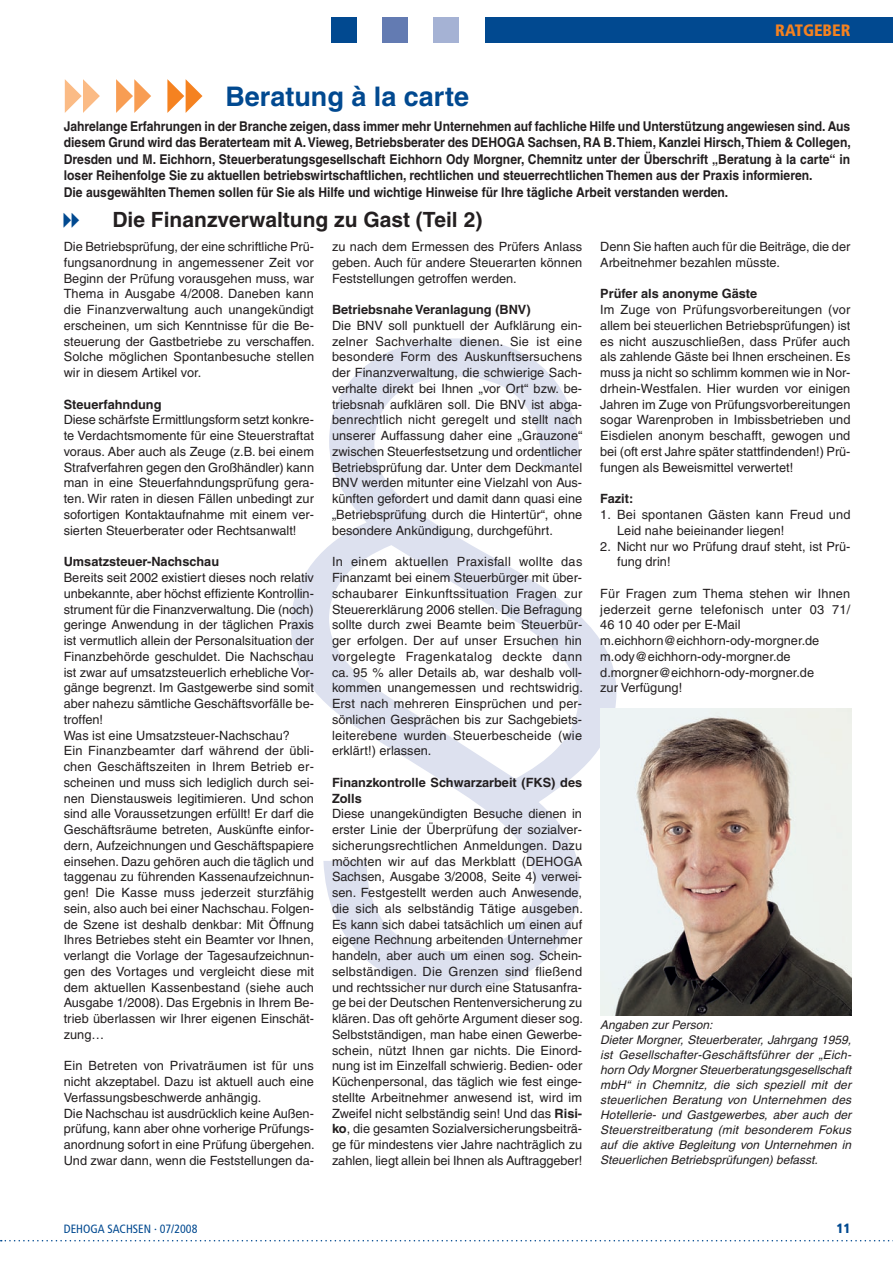
<style>
.page{position:relative;width:893px;height:1263px;background:#fff}
.page>*{position:absolute;margin:0;border:0;box-sizing:border-box;transform-origin:0 0}
.Dehoga_Überschrift_18_20{font:700 27px "Helvetica";color:#014990}
.t1{font:700 21px "Helvetica";color:#231f20}
.t2{font:900 condensed 16.5px "Frutiger";color:#f58220}
.t3{font:700 13.5px/16.5px "Helvetica";color:#231f20;text-align:justify;scale:.9 1}
.t4{font:900 condensed 13.5px "Frutiger";color:#014990}
.Dehoga_Grundschrift{font:12.75px/15.8px "Helvetica";color:#231f20;text-align:justify}
.Dehoga_Grundschrift-2{font:700 12.75px/15.8px "Helvetica";color:#231f20}
.Dehoga_Grundschrift-3{font:italic 12px/15px "Helvetica";color:#231f20;text-align:justify}
.t5{font:condensed 12px "Frutiger";color:#014990}
.s1{font-weight:700}
</style>
<div class="page">
<div style="left:485px;top:17px;width:408px;height:26px;background:#014990"></div>
<div style="left:434px;top:17px;width:25px;height:26px;background:#a5b2d4"></div>
<div style="left:383px;top:17px;width:25px;height:26px;background:#637bb2"></div>
<div style="left:332px;top:17px;width:25px;height:26px;background:#014990"></div>
<svg style="left:1px;top:1240px;width:892px;height:1px"></svg>
<svg style="left:291px;top:338px;width:325px;height:652px"></svg>
<img style="left:600px;top:708px;width:251px;height:307px">
<p class="t2" style="left:775px;top:20px;width:77px">RATGEBER</p>
<p class="Dehoga_Überschrift_18_20" style="left:225px;top:80px;width:245px">Beratung à la carte</p>
<p class="t3" style="left:64px;top:118px;width:876px">Jahrelange Erfahrungen in der Branche zeigen, dass immer mehr Unternehmen auf fachliche Hilfe und Unterstützung angewiesen sind. Aus diesem Grund wird das Beraterteam mit A. Vieweg, Betriebsberater des DEHOGA Sachsen, RA B. Thiem, Kanzlei Hirsch, Thiem &amp; Collegen, Dresden und M. Eichhorn, Steuerberatungsgesellschaft Eichhorn Ody Morgner, Chemnitz unter der Überschrift „Beratung à la carte“ in loser Reihenfolge Sie zu aktuellen betriebswirtschaftlichen, rechtlichen und steuerrechtlichen Themen aus der Praxis informieren.</p>
<p class="t3" style="left:64px;top:184px;width:740px">Die ausgewählten Themen sollen für Sie als Hilfe und wichtige Hinweise für Ihre tägliche Arbeit verstanden werden.</p>
<p class="t1" style="left:112px;top:207px;width:371px">Die Finanzverwaltung zu Gast (Teil 2)</p>
<p class="Dehoga_Grundschrift" style="left:64px;top:239px;width:252px">Die Betriebsprüfung, der eine schriftliche Prü&shy;fungsanordnung in angemessener Zeit vor Beginn der Prüfung vorausgehen muss, war Thema in Ausgabe 4/2008. Daneben kann die Finanzverwaltung auch unangekündigt erscheinen, um sich Kenntnisse für die Be&shy;steuerung der Gastbetriebe zu verschaffen.<br>Solche möglichen Spontanbesuche stellen wir in diesem Artikel vor.</p>
<p class="Dehoga_Grundschrift-2" style="left:64px;top:396px;width:99px">Steuerfahndung</p>
<p class="Dehoga_Grundschrift" style="left:64px;top:412px;width:252px">Diese schärfste Ermittlungsform setzt konkre&shy;te Verdachtsmomente für eine Steuerstraftat voraus. Aber auch als Zeuge (z.B. bei einem Strafverfahren gegen den Großhändler) kann man in eine Steuerfahndungsprüfung gera&shy;ten. Wir raten in diesen Fällen unbedingt zur sofortigen Kontaktaufnahme mit einem ver&shy;sierten Steuerberater oder Rechtsanwalt!</p>
<p class="Dehoga_Grundschrift-2" style="left:64px;top:554px;width:157px">Umsatzsteuer-Nachschau</p>
<p class="Dehoga_Grundschrift" style="left:64px;top:570px;width:252px">Bereits seit 2002 existiert dieses noch relativ unbekannte, aber höchst effiziente Kontrollin&shy;strument für die Finanzverwaltung. Die (noch) geringe Anwendung in der täglichen Praxis ist vermutlich allein der Personalsituation der Finanzbehörde geschuldet. Die Nachschau ist zwar auf umsatzsteuerlich erhebliche Vor&shy;gänge begrenzt. Im Gastgewerbe sind somit aber nahezu sämtliche Geschäftsvorfälle be&shy;troffen!</p>
<p class="Dehoga_Grundschrift" style="left:64px;top:727px;width:228px">Was ist eine Umsatzsteuer-Nachschau?</p>
<p class="Dehoga_Grundschrift" style="left:64px;top:743px;width:252px">Ein Finanzbeamter darf während der übli&shy;chen Geschäftszeiten in Ihrem Betrieb er&shy;scheinen und muss sich lediglich durch sei&shy;nen Dienstausweis legitimieren. Und schon sind alle Voraussetzungen erfüllt! Er darf die Geschäftsräume betreten, Auskünfte einfor&shy;dern, Aufzeichnungen und Geschäftspapiere einsehen. Dazu gehören auch die täglich und taggenau zu führenden Kassenaufzeichnun&shy;gen! Die Kasse muss jederzeit sturzfähig sein, also auch bei einer Nachschau. Folgen&shy;de Szene ist deshalb denkbar: Mit Öffnung Ihres Betriebes steht ein Beamter vor Ihnen, verlangt die Vorlage der Tagesaufzeichnun&shy;gen des Vortages und vergleicht diese mit dem aktuellen Kassenbestand (siehe auch Ausgabe 1/2008). Das Ergebnis in Ihrem Be&shy;trieb überlassen wir Ihrer eigenen Einschät&shy;zung…</p>
<p class="Dehoga_Grundschrift" style="left:64px;top:1058px;width:252px">Ein Betreten von Privaträumen ist für uns nicht akzeptabel. Dazu ist aktuell auch eine Verfassungsbeschwerde anhängig.</p>
<p class="Dehoga_Grundschrift" style="left:64px;top:1105px;width:252px">Die Nachschau ist ausdrücklich keine Außen&shy;prüfung, kann aber ohne vorherige Prüfungs&shy;anordnung sofort in eine Prüfung übergehen.<br>Und zwar dann, wenn die Feststellungen da-</p>
<p class="Dehoga_Grundschrift" style="left:332px;top:239px;width:252px">zu nach dem Ermessen des Prüfers Anlass geben. Auch für andere Steuerarten können Feststellungen getroffen werden.</p>
<p class="Dehoga_Grundschrift-2" style="left:332px;top:302px;width:200px">Betriebsnahe Veranlagung (BNV)</p>
<p class="Dehoga_Grundschrift" style="left:332px;top:318px;width:252px">Die BNV soll punktuell der Aufklärung ein&shy;zelner Sachverhalte dienen. Sie ist eine besondere Form des Auskunftsersuchens der Finanzverwaltung, die schwierige Sach&shy;verhalte direkt bei Ihnen „vor Ort“ bzw. be&shy;triebsnah aufklären soll. Die BNV ist abga&shy;benrechtlich nicht geregelt und stellt nach unserer Auffassung daher eine „Grauzone“ zwischen Steuerfestsetzung und ordentlicher Betriebsprüfung dar. Unter dem Deckmantel BNV werden mitunter eine Vielzahl von Aus&shy;künften gefordert und damit dann quasi eine „Betriebsprüfung durch die Hintertür“, ohne besondere Ankündigung, durchgeführt.</p>
<p class="Dehoga_Grundschrift" style="left:332px;top:554px;width:253px">In einem aktuellen Praxisfall wollte das Finanzamt bei einem Steuerbürger mit über&shy;schaubarer Einkunftssituation Fragen zur Steuererklärung 2006 stellen. Die Befragung sollte durch zwei Beamte beim Steuerbür&shy;ger erfolgen. Der auf unser Ersuchen hin vorgelegte Fragenkatalog deckte dann ca. 95 % aller Details ab, war deshalb voll&shy;kommen unangemessen und rechtswidrig.<br>Erst nach mehreren Einsprüchen und per&shy;sönlichen Gesprächen bis zur Sachgebiets&shy;leiterebene wurden Steuerbescheide (wie erklärt!) erlassen.</p>
<p class="Dehoga_Grundschrift-2" style="left:332px;top:774px;width:252px">Finanzkontrolle Schwarzarbeit (FKS) des<br>Zolls</p>
<p class="Dehoga_Grundschrift" style="left:332px;top:806px;width:252px">Diese unangekündigten Besuche dienen in erster Linie der Überprüfung der sozialver&shy;sicherungsrechtlichen Anmeldungen. Dazu möchten wir auf das Merkblatt (DEHOGA Sachsen, Ausgabe 3/2008, Seite 4) verwei&shy;sen. Festgestellt werden auch Anwesende, die sich als selbständig Tätige ausgeben.<br>Es kann sich dabei tatsächlich um einen auf eigene Rechnung arbeitenden Unternehmer handeln, aber auch um einen sog. Schein&shy;selbständigen. Die Grenzen sind fließend und rechtssicher nur durch eine Statusanfra&shy;ge bei der Deutschen Rentenversicherung zu klären. Das oft gehörte Argument dieser sog.<br>Selbstständigen, man habe einen Gewerbe&shy;schein, nützt Ihnen gar nichts. Die Einord&shy;nung ist im Einzelfall schwierig. Bedien- oder Küchenpersonal, das täglich wie fest einge&shy;stellte Arbeitnehmer anwesend ist, wird im Zweifel nicht selbständig sein! Und das <span class="s1">Risi&shy;ko</span>, die gesamten Sozialversicherungsbeiträ&shy;ge für mindestens vier Jahre nachträglich zu zahlen, liegt allein bei Ihnen als Auftraggeber!</p>
<p class="Dehoga_Grundschrift" style="left:600px;top:239px;width:252px">Denn Sie haften auch für die Beiträge, die der<br>Arbeitnehmer bezahlen müsste.</p>
<p class="Dehoga_Grundschrift-2" style="left:600px;top:286px;width:158px">Prüfer als anonyme Gäste</p>
<p class="Dehoga_Grundschrift" style="left:600px;top:302px;width:252px">Im Zuge von Prüfungsvorbereitungen (vor allem bei steuerlichen Betriebsprüfungen) ist es nicht auszuschließen, dass Prüfer auch als zahlende Gäste bei Ihnen erscheinen. Es muss ja nicht so schlimm kommen wie in Nor&shy;drhein-Westfalen. Hier wurden vor einigen Jahren im Zuge von Prüfungsvorbereitungen sogar Warenproben in Imbissbetrieben und Eisdielen anonym beschafft, gewogen und bei (oft erst Jahre später stattfindenden!) Prü&shy;fungen als Beweismittel verwertet!</p>
<p class="Dehoga_Grundschrift-2" style="left:600px;top:491px;width:35px">Fazit:</p>
<p class="Dehoga_Grundschrift" style="left:617px;top:507px;width:235px;text-indent:-17px">1. Bei spontanen Gästen kann Freud und<br>Leid nahe beieinander liegen!</p>
<p class="Dehoga_Grundschrift" style="left:617px;top:538px;width:235px;text-indent:-17px">2. Nicht nur wo Prüfung drauf steht, ist Prü&shy;fung drin!</p>
<p class="Dehoga_Grundschrift" style="left:600px;top:585px;width:252px">Für Fragen zum Thema stehen wir Ihnen jederzeit gerne telefonisch unter 03 71/ 46 10 40 oder per E-Mail</p>
<p class="Dehoga_Grundschrift" style="left:600px;top:633px;width:221px">m.eichhorn@eichhorn-ody-morgner.de</p>
<p class="Dehoga_Grundschrift" style="left:600px;top:648px;width:192px">m.ody@eichhorn-ody-morgner.de</p>
<p class="Dehoga_Grundschrift" style="left:600px;top:664px;width:215px">d.morgner@eichhorn-ody-morgner.de</p>
<p class="Dehoga_Grundschrift" style="left:600px;top:680px;width:83px">zur Verfügung!</p>
<p class="Dehoga_Grundschrift-3" style="left:600px;top:1017px;width:114px">Angaben zur Person:</p>
<p class="Dehoga_Grundschrift-3" style="left:600px;top:1032px;width:252px">Dieter Morgner, Steuerberater, Jahrgang 1959, ist Gesellschafter-Geschäftsführer der „Eich&shy;horn Ody Morgner Steuerberatungsgesellschaft mbH“ in Chemnitz, die sich speziell mit der steuerlichen Beratung von Unternehmen des Hotellerie- und Gastgewerbes, aber auch der Steuerstreitberatung (mit besonderem Fokus auf die aktive Begleitung von Unternehmen in Steuerlichen Betriebsprüfungen) befasst.</p>
<p class="t5" style="left:64px;top:1222px;width:135px">DEHOGA SACHSEN · 07/2008</p>
<p class="t4" style="left:836px;top:1220px;width:16px">11</p>
</div>
